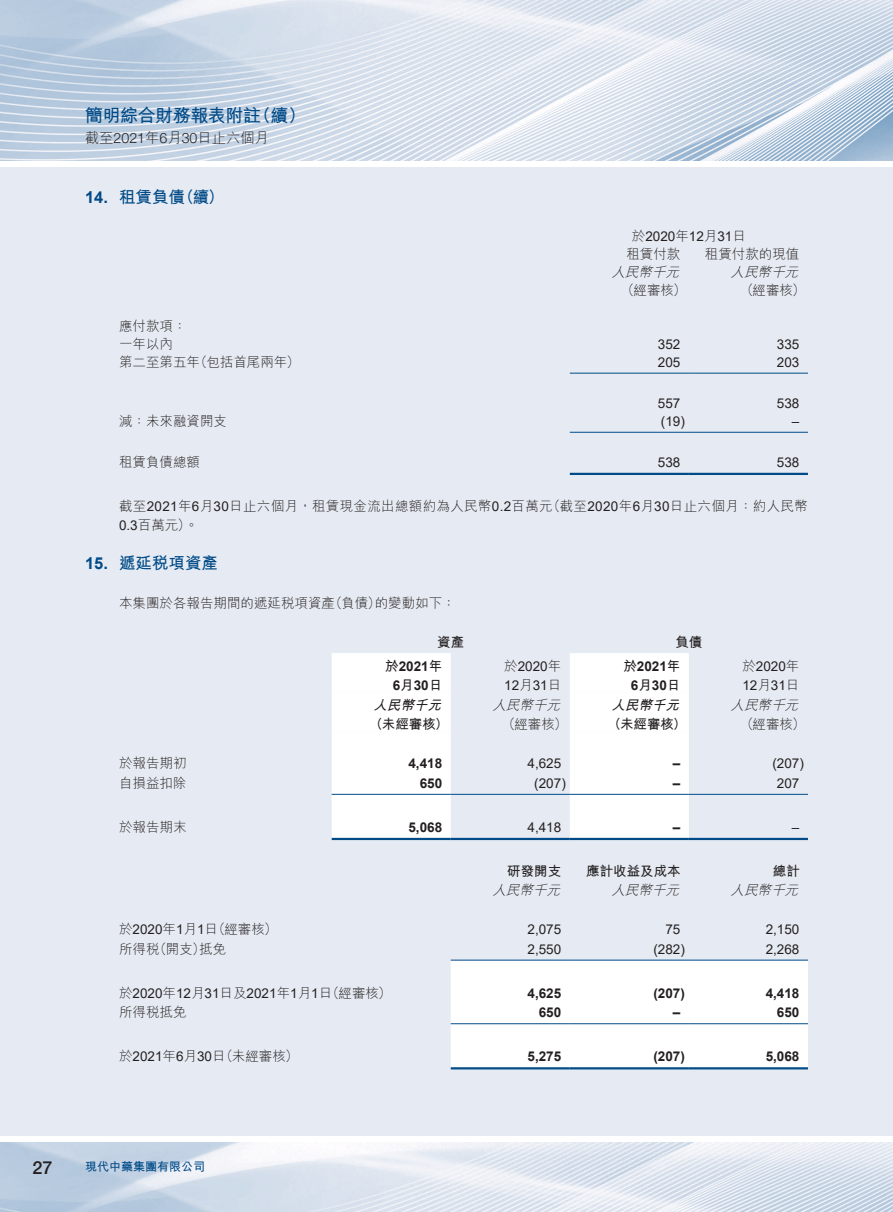
<style>
.page{position:relative;width:893px;height:1212px;background:#fff}
.page>*{position:absolute;margin:0;border:0;box-sizing:border-box;transform-origin:0 0}
.t1{font:700 18px "M Hei HK";letter-spacing:-.025em;color:#004a87}
.t2{font:500 18px "Helvetica Neue LT Std";color:#231f20}
.t3{font:700 16.5px "M Hei HK";color:#004a87}
.t4{font:300 14.25px "M Hei HK";color:#231f20}
.t5{font:300 13.5px/18px "M Hei HK";color:#231f20}
.t6{font:13.5px/19.5px "Arial";color:#231f20}
.t7{font:700 13.5px/19.5px "Arial";color:#231f20;text-align:center}
.t8{font:300 13.5px/19.5px "M Hei HK";letter-spacing:.025em;color:#231f20}
.t9{font:italic 300 13.5px "M Hei HK";color:#231f20}
.t10{font:700 13.5px "M Hei HK";color:#231f20}
.t11{font:italic 700 13.5px "M Hei HK";color:#231f20}
.t12{font:700 12px "M Hei HK";color:#004a87}
.s1{font-family:"Helvetica Neue LT Std"}
.s2{font-family:"Arial"}
.s3{font-family:"M Hei HK";font-weight:300}
.s4{font-family:"Arial";font-weight:400}
.s5{font-family:"M Hei HK"}
</style>
<div class="page">
<div style="left:0;top:167px;width:893px;height:968px;background:#e6ebf3"></div>
<img style="left:0;top:1143px;width:893px;height:69px">
<img style="left:0;top:0;width:893px;height:160px">
<hr style="left:570px;top:373px;width:119px;height:1px;background:#004a87">
<hr style="left:689px;top:373px;width:119px;height:1px;background:#004a87">
<hr style="left:570px;top:432px;width:119px;height:1px;background:#004a87">
<hr style="left:689px;top:432px;width:119px;height:1px;background:#004a87">
<hr style="left:570px;top:473px;width:119px;height:2px;background:#004a87">
<hr style="left:689px;top:473px;width:119px;height:2px;background:#004a87">
<svg style="left:332px;top:653px;width:357px;height:185px;fill:#fff"></svg>
<svg style="left:332px;top:692px;width:357px;height:39px"></svg>
<hr style="left:332px;top:794px;width:119px;height:1px;background:#004a87">
<hr style="left:451px;top:794px;width:119px;height:1px;background:#004a87">
<hr style="left:570px;top:794px;width:119px;height:1px;background:#004a87">
<hr style="left:689px;top:794px;width:119px;height:1px;background:#004a87">
<hr style="left:332px;top:838px;width:119px;height:2px;background:#004a87">
<hr style="left:451px;top:838px;width:119px;height:2px;background:#004a87">
<hr style="left:570px;top:838px;width:119px;height:2px;background:#004a87">
<hr style="left:689px;top:838px;width:119px;height:2px;background:#004a87">
<div style="left:451px;top:961px;width:357px;height:106px;background:#fff"></div>
<hr style="left:451px;top:960px;width:119px;height:1px;background:#004a87">
<hr style="left:570px;top:960px;width:119px;height:1px;background:#004a87">
<hr style="left:689px;top:960px;width:119px;height:1px;background:#004a87">
<hr style="left:451px;top:1023px;width:119px;height:1px;background:#004a87">
<hr style="left:570px;top:1023px;width:119px;height:1px;background:#004a87">
<hr style="left:689px;top:1023px;width:119px;height:1px;background:#004a87">
<hr style="left:451px;top:1067px;width:119px;height:2px;background:#004a87">
<hr style="left:570px;top:1067px;width:119px;height:2px;background:#004a87">
<hr style="left:689px;top:1067px;width:119px;height:2px;background:#004a87">
<h1 class="t1" style="left:85px;top:103px;width:223px">簡明綜合財務報表附註（續）</h1>
<p class="t4" style="left:85px;top:128px;width:185px">截至<span class="s1">2021</span>年<span class="s1">6</span>月<span class="s1">30</span>日止六個月</p>
<p class="t3" style="left:85px;top:185px;width:141px"><span class="s2">14.</span> 租賃負債（續）</p>
<p class="t5" style="left:119px;top:316px;width:69px">應付款項：一年以內</p>
<p class="t6" style="left:632px;top:226px;width:116px"><span class="s3">於</span>2020<span class="s3">年</span>12<span class="s3">月</span>31<span class="s3">日</span></p>
<p class="t5" style="left:626px;top:244px;width:55px">租賃付款</p>
<p class="t5" style="left:705px;top:244px;width:96px">租賃付款的現值</p>
<p class="t9" style="left:611px;top:262px;width:74px">人民幣千元</p>
<p class="t9" style="left:730px;top:262px;width:74px">人民幣千元</p>
<p class="t5" style="left:621px;top:280px;width:67px">（經審核）</p>
<p class="t5" style="left:740px;top:280px;width:67px">（經審核）</p>
<p class="t6" style="left:658px;top:334px;width:24px">352</p>
<p class="t6" style="left:777px;top:334px;width:24px">335</p>
<p class="t5" style="left:119px;top:352px;width:182px">第二至第五年（包括首尾兩年）</p>
<p class="t6" style="left:658px;top:352px;width:24px">205</p>
<p class="t6" style="left:777px;top:352px;width:24px">203</p>
<p class="t6" style="left:658px;top:393px;width:24px">557</p>
<p class="t6" style="left:777px;top:393px;width:24px">538</p>
<p class="t5" style="left:119px;top:411px;width:109px">減：未來融資開支</p>
<p class="t6" style="left:661px;top:411px;width:26px">(19)</p>
<p class="t6" style="left:792px;top:411px;width:9px">–</p>
<p class="t5" style="left:119px;top:452px;width:82px">租賃負債總額</p>
<p class="t6" style="left:658px;top:452px;width:24px">538</p>
<p class="t6" style="left:777px;top:452px;width:24px">538</p>
<p class="t8" style="left:119px;top:495px;width:690px">截至<span class="s4">2021</span>年<span class="s4">6</span>月<span class="s4">30</span>日止六個月，租賃現金流出總額約為人民幣<span class="s4">0.2</span>百萬元（截至<span class="s4">2020</span>年<span class="s4">6</span>月<span class="s4">30</span>日止六個月：約人民幣<br><span class="s4">0.3</span>百萬元）。</p>
<p class="t3" style="left:85px;top:551px;width:135px"><span class="s2">15.</span> 遞延稅項資產</p>
<p class="t5" style="left:119px;top:594px;width:338px">本集團於各報告期間的遞延稅項資產（負債）的變動如下：</p>
<p class="t10" style="left:437px;top:632px;width:28px">資產</p>
<p class="t10" style="left:675px;top:632px;width:28px">負債</p>
<p class="t7" style="left:385px;top:656px;width:59px"><span class="s5">於</span>2021<span class="s5">年<br></span>6<span class="s5">月</span>30<span class="s5">日</span></p>
<p class="t6" style="left:504px;top:656px;width:59px"><span class="s3">於</span>2020<span class="s3">年<br></span>12<span class="s3">月</span>31<span class="s3">日</span></p>
<p class="t7" style="left:623px;top:656px;width:59px"><span class="s5">於</span>2021<span class="s5">年<br></span>6<span class="s5">月</span>30<span class="s5">日</span></p>
<p class="t6" style="left:742px;top:656px;width:59px"><span class="s3">於</span>2020<span class="s3">年<br></span>12<span class="s3">月</span>31<span class="s3">日</span></p>
<p class="t11" style="left:373px;top:695px;width:74px">人民幣千元</p>
<p class="t9" style="left:492px;top:695px;width:74px">人民幣千元</p>
<p class="t11" style="left:611px;top:695px;width:74px">人民幣千元</p>
<p class="t9" style="left:730px;top:695px;width:74px">人民幣千元</p>
<p class="t10" style="left:370px;top:715px;width:80px">（未經審核）</p>
<p class="t5" style="left:502px;top:715px;width:67px">（經審核）</p>
<p class="t10" style="left:608px;top:715px;width:80px">（未經審核）</p>
<p class="t5" style="left:740px;top:715px;width:67px">（經審核）</p>
<p class="t5" style="left:119px;top:754px;width:69px">於報告期初</p>
<p class="t7" style="left:408px;top:754px;width:35px">4,418</p>
<p class="t6" style="left:527px;top:754px;width:35px">4,625</p>
<p class="t7" style="left:673px;top:754px;width:9px">–</p>
<p class="t6" style="left:772px;top:754px;width:33px">(207)</p>
<p class="t5" style="left:119px;top:773px;width:69px">自損益扣除</p>
<p class="t7" style="left:420px;top:773px;width:24px">650</p>
<p class="t6" style="left:534px;top:773px;width:33px">(207)</p>
<p class="t7" style="left:673px;top:773px;width:9px">–</p>
<p class="t6" style="left:777px;top:773px;width:24px">207</p>
<p class="t5" style="left:119px;top:817px;width:69px">於報告期末</p>
<p class="t7" style="left:408px;top:818px;width:35px">5,068</p>
<p class="t6" style="left:527px;top:817px;width:35px">4,418</p>
<p class="t7" style="left:673px;top:818px;width:9px">–</p>
<p class="t6" style="left:792px;top:817px;width:9px">–</p>
<p class="t10" style="left:507px;top:861px;width:55px">研發開支</p>
<p class="t10" style="left:586px;top:861px;width:96px">應計收益及成本</p>
<p class="t10" style="left:773px;top:861px;width:28px">總計</p>
<p class="t9" style="left:492px;top:881px;width:74px">人民幣千元</p>
<p class="t9" style="left:611px;top:881px;width:74px">人民幣千元</p>
<p class="t9" style="left:730px;top:881px;width:74px">人民幣千元</p>
<p class="t5" style="left:119px;top:920px;width:160px">於<span class="s4">2020</span>年<span class="s4">1</span>月<span class="s4">1</span>日（經審核）</p>
<p class="t6" style="left:527px;top:919px;width:35px">2,075</p>
<p class="t6" style="left:665px;top:919px;width:17px">75</p>
<p class="t6" style="left:766px;top:919px;width:35px">2,150</p>
<p class="t5" style="left:119px;top:939px;width:109px">所得稅（開支）抵免</p>
<p class="t6" style="left:527px;top:939px;width:35px">2,550</p>
<p class="t6" style="left:653px;top:939px;width:33px">(282)</p>
<p class="t6" style="left:766px;top:939px;width:35px">2,268</p>
<p class="t6" style="left:119px;top:983px;width:274px"><span class="s3">於</span>2020<span class="s3">年</span>12<span class="s3">月</span>31<span class="s3">日及</span>2021<span class="s3">年</span>1<span class="s3">月</span>1<span class="s3">日（經審核）</span></p>
<p class="t7" style="left:527px;top:983px;width:35px">4,625</p>
<p class="t7" style="left:653px;top:983px;width:33px">(207)</p>
<p class="t7" style="left:766px;top:983px;width:35px">4,418</p>
<p class="t5" style="left:119px;top:1003px;width:69px">所得稅抵免</p>
<p class="t7" style="left:539px;top:1003px;width:24px">650</p>
<p class="t7" style="left:673px;top:1003px;width:9px">–</p>
<p class="t7" style="left:777px;top:1003px;width:24px">650</p>
<p class="t5" style="left:119px;top:1047px;width:181px">於<span class="s4">2021</span>年<span class="s4">6</span>月<span class="s4">30</span>日（未經審核）</p>
<p class="t7" style="left:527px;top:1047px;width:35px">5,275</p>
<p class="t7" style="left:653px;top:1047px;width:33px">(207)</p>
<p class="t7" style="left:766px;top:1047px;width:35px">5,068</p>
<h1 class="t2" style="left:33px;top:1157px;width:22px">27</h1>
<p class="t12" style="left:85px;top:1158px;width:121px">現代中藥集團有限公司</p>
</div>
